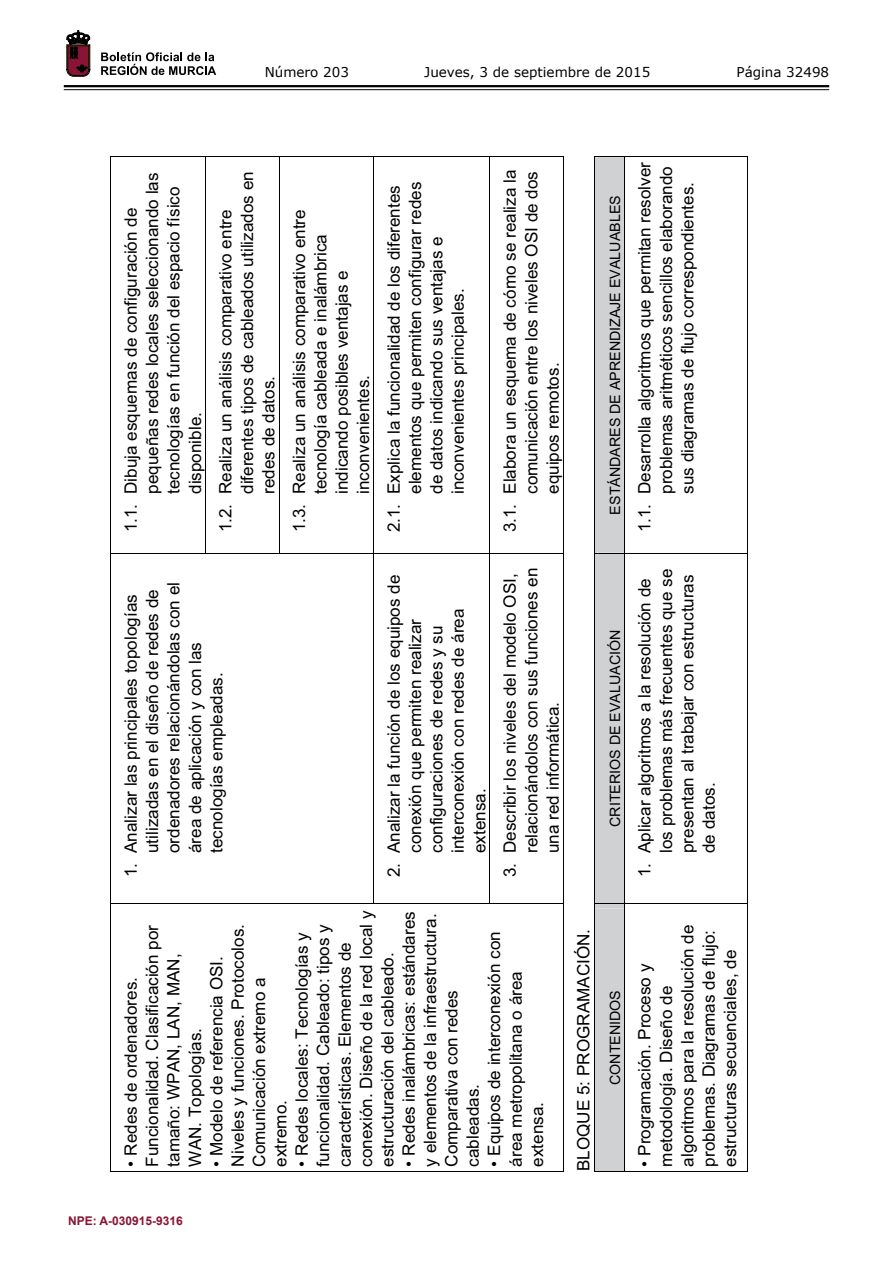
<style>
.page{position:relative;width:893px;height:1263px;background:#fff}
.page>*{position:absolute;margin:0;border:0;box-sizing:border-box;transform-origin:0 0}
.t1{font:17.1px/21.3px "Arial";color:#000}
.t2{font:14.25px "Arial";color:#000}
.t3{font:13.5px "Verdana";color:#000}
.t4{font:700 12px "Arial";color:#891536}
</style>
<div class="page">
<hr style="left:64px;top:85px;width:765px;height:2px;background:#000">
<hr style="left:64px;top:89px;width:765px;height:1px;background:#000">
<svg style="left:101px;top:52px;width:115px;height:23px"></svg>
<svg style="left:67px;top:31px;width:23px;height:45px"></svg>
<hr style="left:111px;top:156px;width:1px;height:1016px;background:#000">
<hr style="left:111px;top:1171px;width:94px;height:1px;background:#000">
<hr style="left:111px;top:903px;width:94px;height:1px;background:#000">
<hr style="left:111px;top:553px;width:94px;height:1px;background:#000">
<hr style="left:111px;top:156px;width:94px;height:1px;background:#000">
<hr style="left:205px;top:156px;width:1px;height:397px;background:#000">
<hr style="left:206px;top:1171px;width:73px;height:1px;background:#000">
<hr style="left:206px;top:903px;width:73px;height:1px;background:#000">
<hr style="left:206px;top:553px;width:73px;height:1px;background:#000">
<hr style="left:206px;top:156px;width:73px;height:1px;background:#000">
<hr style="left:279px;top:156px;width:1px;height:397px;background:#000">
<hr style="left:279px;top:1171px;width:94px;height:1px;background:#000">
<hr style="left:279px;top:903px;width:94px;height:1px;background:#000">
<hr style="left:279px;top:553px;width:94px;height:1px;background:#000">
<hr style="left:279px;top:156px;width:94px;height:1px;background:#000">
<hr style="left:373px;top:156px;width:1px;height:748px;background:#000">
<hr style="left:374px;top:1171px;width:116px;height:1px;background:#000">
<hr style="left:374px;top:903px;width:116px;height:1px;background:#000">
<hr style="left:374px;top:553px;width:116px;height:1px;background:#000">
<hr style="left:374px;top:156px;width:116px;height:1px;background:#000">
<hr style="left:490px;top:156px;width:1px;height:748px;background:#000">
<hr style="left:490px;top:1171px;width:74px;height:1px;background:#000">
<hr style="left:563px;top:904px;width:1px;height:268px;background:#000">
<hr style="left:490px;top:903px;width:74px;height:1px;background:#000">
<hr style="left:563px;top:858px;width:1px;height:45px;background:#000">
<hr style="left:563px;top:553px;width:1px;height:304px;background:#000">
<hr style="left:490px;top:553px;width:74px;height:1px;background:#000">
<hr style="left:563px;top:499px;width:1px;height:54px;background:#000">
<hr style="left:563px;top:157px;width:1px;height:341px;background:#000">
<hr style="left:490px;top:156px;width:74px;height:1px;background:#000">
<div style="left:594px;top:157px;width:30px;height:1014px;background:#d0d1d2"></div>
<hr style="left:594px;top:1171px;width:30px;height:1px;background:#000">
<hr style="left:594px;top:903px;width:30px;height:1px;background:#000">
<hr style="left:594px;top:553px;width:30px;height:1px;background:#000">
<hr style="left:594px;top:156px;width:30px;height:1px;background:#000">
<hr style="left:624px;top:156px;width:1px;height:1016px;background:#000">
<hr style="left:625px;top:1171px;width:123px;height:1px;background:#000">
<hr style="left:747px;top:904px;width:1px;height:268px;background:#000">
<hr style="left:625px;top:903px;width:123px;height:1px;background:#000">
<hr style="left:747px;top:858px;width:1px;height:45px;background:#000">
<hr style="left:747px;top:553px;width:1px;height:304px;background:#000">
<hr style="left:625px;top:553px;width:123px;height:1px;background:#000">
<hr style="left:747px;top:499px;width:1px;height:54px;background:#000">
<hr style="left:747px;top:157px;width:1px;height:341px;background:#000">
<hr style="left:625px;top:156px;width:123px;height:1px;background:#000">
<p class="t3" style="left:265px;top:62px;width:86px">Número 203</p>
<p class="t3" style="left:424px;top:62px;width:228px">Jueves, 3 de septiembre de 2015</p>
<p class="t3" style="left:736px;top:62px;width:94px">Página 32498</p>
<p class="t1" style="left:120px;top:494px;width:323px;text-indent:-38px;rotate:-90deg">1.1. Dibuja esquemas de configuración de pequeñas redes locales seleccionando las tecnologías en función del espacio físico disponible.</p>
<p class="t1" style="left:215px;top:494px;width:324px;text-indent:-38px;rotate:-90deg">1.2. Realiza un análisis comparativo entre diferentes tipos de cableados utilizados en redes de datos.</p>
<p class="t1" style="left:289px;top:494px;width:286px;text-indent:-38px;rotate:-90deg">1.3. Realiza un análisis comparativo entre tecnología cableada e inalámbrica indicando posibles ventajas e inconvenientes.</p>
<p class="t1" style="left:383px;top:494px;width:313px;text-indent:-38px;rotate:-90deg">2.1. Explica la funcionalidad de los diferentes elementos que permiten configurar redes de datos indicando sus ventajas e inconvenientes principales.</p>
<p class="t1" style="left:499px;top:494px;width:326px;text-align:justify;text-indent:-38px;rotate:-90deg">3.1. Elabora un esquema de cómo se realiza la comunicación entre los niveles OSI de dos equipos remotos.</p>
<p class="t1" style="left:120px;top:853px;width:273px;text-indent:-24px;rotate:-90deg">1. Analizar las principales topologías utilizadas en el diseño de redes de ordenadores relacionándolas con el área de aplicación y con las tecnologías empleadas.</p>
<p class="t1" style="left:383px;top:853px;width:280px;text-indent:-24px;rotate:-90deg">2. Analizar la función de los equipos de conexión que permiten realizar configuraciones de redes y su interconexión con redes de área extensa.</p>
<p class="t1" style="left:499px;top:853px;width:287px;text-indent:-24px;rotate:-90deg">3. Describir los niveles del modelo OSI, relacionándolos con sus funciones en una red informática.</p>
<p class="t1" style="left:120px;top:1166px;width:243px;rotate:-90deg">• Redes de ordenadores.<br>Funcionalidad. Clasificación por tamaño: WPAN, LAN, MAN,<br>WAN. Topologías.</p>
<p class="t1" style="left:206px;top:1166px;width:244px;rotate:-90deg">• Modelo de referencia OSI.<br>Niveles y funciones. Protocolos.<br>Comunicación extremo a extremo.</p>
<p class="t1" style="left:291px;top:1166px;width:257px;rotate:-90deg">• Redes locales: Tecnologías y funcionalidad. Cableado: tipos y características. Elementos de conexión. Diseño de la red local y estructuración del cableado.</p>
<p class="t1" style="left:398px;top:1166px;width:257px;rotate:-90deg">• Redes inalámbricas: estándares y elementos de la infraestructura.<br>Comparativa con redes cableadas.</p>
<p class="t1" style="left:484px;top:1166px;width:237px;rotate:-90deg">• Equipos de interconexión con área metropolitana o área extensa.</p>
<p class="t1" style="left:573px;top:1171px;width:244px;rotate:-90deg">BLOQUE 5: PROGRAMACIÓN.</p>
<p class="t2" style="left:606px;top:514px;width:321px;rotate:-90deg">ESTÁNDARES DE APRENDIZAJE EVALUABLES</p>
<p class="t2" style="left:606px;top:827px;width:199px;rotate:-90deg">CRITERIOS DE EVALUACIÓN</p>
<p class="t2" style="left:606px;top:1085px;width:97px;rotate:-90deg">CONTENIDOS</p>
<p class="t1" style="left:634px;top:494px;width:334px;text-indent:-38px;rotate:-90deg">1.1. Desarrolla algoritmos que permitan resolver problemas aritméticos sencillos elaborando sus diagramas de flujo correspondientes.</p>
<p class="t1" style="left:634px;top:853px;width:286px;text-indent:-24px;rotate:-90deg">1. Aplicar algoritmos a la resolución de los problemas más frecuentes que se presentan al trabajar con estructuras de datos.</p>
<p class="t1" style="left:634px;top:1166px;width:244px;rotate:-90deg">• Programación. Proceso y metodología. Diseño de algoritmos para la resolución de problemas. Diagramas de flujo: estructuras secuenciales, de</p>
<p class="t4" style="left:68px;top:1213px;width:116px">NPE: A-030915-9316</p>
</div>
